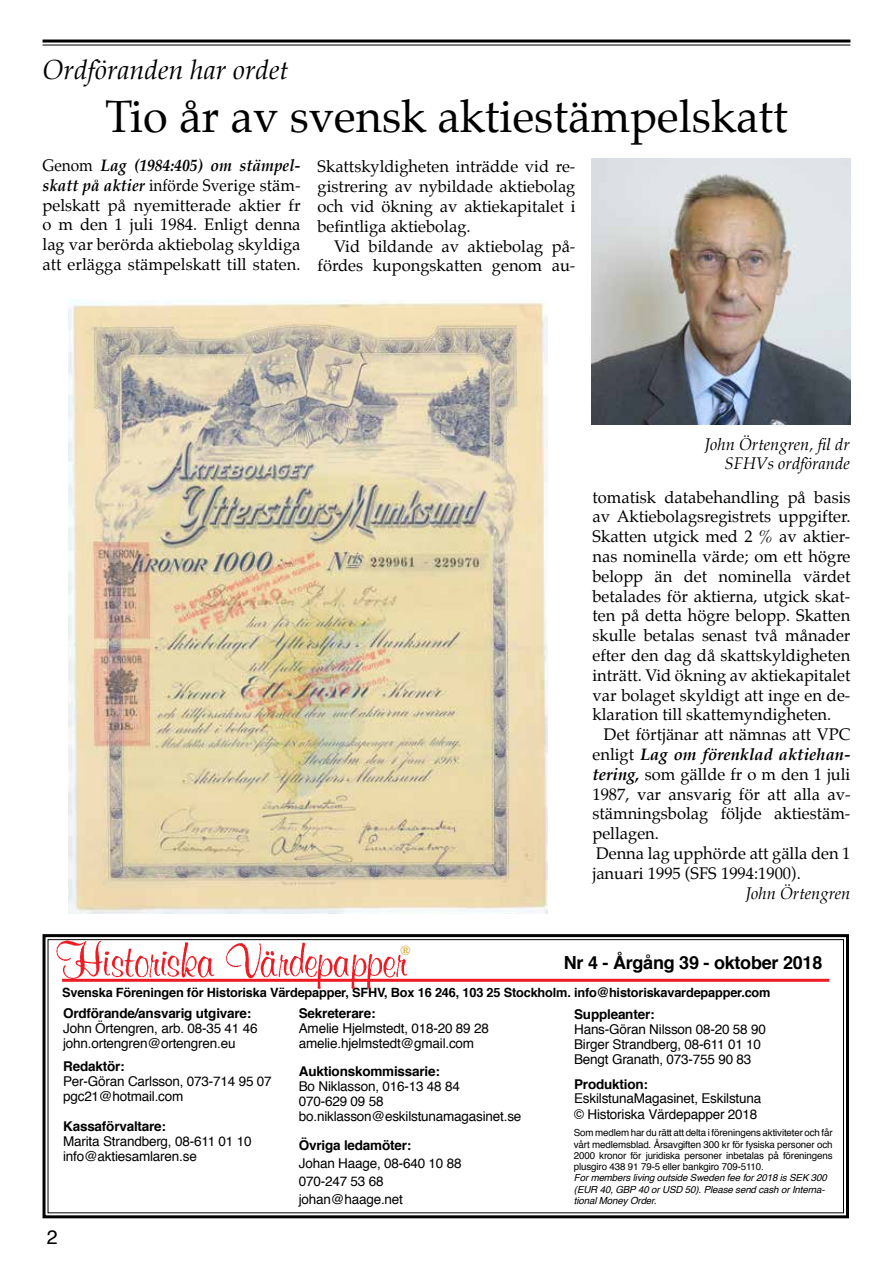
<style>
.page{position:relative;width:893px;height:1263px;background:#fff}
.page>*{position:absolute;margin:0;border:0;box-sizing:border-box;transform-origin:0 0}
.t1{font:45px "Palatino";color:#000}
.t2{font:italic 27px "Palatino";color:#000}
.t3{font:19.5px "Helvetica";color:#000}
.t4{font:700 18px "Helvetica";letter-spacing:-.015em;color:#000}
.t5{font:16.5px/19.8px "Palatino";color:#000;text-align:justify}
.t6{font:16.5px/19.8px "Palatino";color:#000;text-align:justify;scale:.94 1}
.t7{font:italic 16.5px/19.8px "Palatino";color:#000;text-align:right}
.t8{font:13.5px/15px "Helvetica";letter-spacing:-.015em;color:#000}
.t9{font:700 13.5px "Helvetica";letter-spacing:-.015em;color:#000}
.t10{font:13.5px "Times";color:#d69713}
.t11{font:700 12.75px "Helvetica";letter-spacing:-.015em;color:#000}
.t12{font:9.75px/11.2px "Helvetica";letter-spacing:-.015em;color:#000;text-align:justify}
.t13{font:italic 9.75px/11.2px "Helvetica";letter-spacing:-.015em;color:#000}
.s1{font-weight:700;font-style:italic}
</style>
<div class="page">
<svg style="left:42px;top:934px;width:807px;height:285px"></svg>
<img style="left:592px;top:159px;width:258px;height:266px">
<hr style="left:43px;top:40px;width:807px;height:3px;background:#000">
<hr style="left:43px;top:45px;width:807px;height:1px;background:#000">
<img style="left:56px;top:939px;width:352px;height:50px">
<hr style="left:62px;top:979px;width:767px;height:3px;background:#ed1c24">
<img style="left:68px;top:300px;width:479px;height:613px">
<h2 class="t2" style="left:43px;top:54px;width:247px">Ordföranden har ordet</h2>
<h1 class="t1" style="left:105px;top:87px;width:684px">Tio år av svensk aktiestämpelskatt</h1>
<p class="t6" style="left:43px;top:157px;width:276px">Genom <span class="s1">Lag (1984:405) om stämpel&shy;skatt på aktier</span> införde Sverige stäm&shy;pelskatt på nyemitterade aktier fr o m den 1 juli 1984. Enligt denna lag var berörda aktiebolag skyldiga att erlägga stämpelskatt till staten.</p>
<p class="t5" style="left:317px;top:158px;width:259px">Skattskyldigheten inträdde vid re&shy;gistrering av nybildade aktiebolag och vid ökning av aktiekapitalet i befintliga aktiebolag.</p>
<p class="t5" style="left:317px;top:237px;width:259px;text-align:right">Vid bildande av aktiebolag på&shy;fördes kupongskatten genom au-</p>
<p class="t7" style="left:705px;top:436px;width:147px">John Örtengren, fil dr<br>SFHVs ordförande</p>
<p class="t5" style="left:592px;top:488px;width:259px">tomatisk databehandling på basis av Aktiebolagsregistrets uppgifter.<br>Skatten utgick med 2 % av aktier&shy;nas nominella värde; om ett högre belopp än det nominella värdet betalades för aktierna, utgick skat&shy;ten på detta högre belopp. Skatten skulle betalas senast två månader efter den dag då skattskyldigheten inträtt. Vid ökning av aktiekapitalet var bolaget skyldigt att inge en de&shy;klaration till skattemyndigheten.</p>
<p class="t5" style="left:592px;top:726px;width:259px;text-align:left;text-indent:11px">Det förtjänar att nämnas att VPC enligt <span class="s1">Lag om förenklad aktiehan&shy;tering,</span> som gällde fr o m den 1 juli<br>1987, var ansvarig för att alla av&shy;stämningsbolag följde aktiestäm&shy;pellagen.<br>Denna lag upphörde att gälla den 1 januari 1995 (SFS 1994:1900).</p>
<p class="t7" style="left:746px;top:885px;width:106px">John Örtengren</p>
<p class="t10" style="left:400px;top:938px;width:12px">®</p>
<p class="t4" style="left:564px;top:947px;width:260px">Nr 4 - Årgång 39 - oktober 2018</p>
<p class="t11" style="left:62px;top:981px;width:710px">Svenska Föreningen för Historiska Värdepapper, SFHV, Box 16 246, 103 25 Stockholm. info@historiskavardepapper.com</p>
<p class="t9" style="left:63px;top:1001px;width:190px">Ordförande/ansvarig utgivare:</p>
<p class="t8" style="left:63px;top:1020px;width:196px">John Örtengren, arb. 08-35 41 46 john.ortengren@ortengren.eu</p>
<p class="t9" style="left:63px;top:1054px;width:63px">Redaktör:</p>
<p class="t8" style="left:63px;top:1074px;width:210px">Per-Göran Carlsson, 073-714 95 07 pgc21@hotmail.com</p>
<p class="t9" style="left:63px;top:1114px;width:104px">Kassaförvaltare:</p>
<p class="t8" style="left:63px;top:1134px;width:190px">Marita Strandberg, 08-611 01 10 info@aktiesamlaren.se</p>
<p class="t3" style="left:47px;top:1220px;width:12px">2</p>
<p class="t9" style="left:299px;top:1001px;width:78px">Sekreterare:</p>
<p class="t8" style="left:299px;top:1020px;width:192px">Amelie Hjelmstedt, 018-20 89 28 amelie.hjelmstedt@gmail.com</p>
<p class="t9" style="left:299px;top:1059px;width:143px">Auktionskommissarie:</p>
<p class="t8" style="left:299px;top:1079px;width:224px">Bo Niklasson, 016-13 48 84<br>070-629 09 58 bo.niklasson@eskilstunamagasinet.se</p>
<p class="t9" style="left:299px;top:1133px;width:114px">Övriga ledamöter:</p>
<p class="t8" style="left:299px;top:1154px;width:164px;line-height:18px">Johan Haage, 08-640 10 88<br>070-247 53 68 johan@haage.net</p>
<p class="t9" style="left:574px;top:1002px;width:82px">Suppleanter:</p>
<p class="t8" style="left:574px;top:1021px;width:193px">Hans-Göran Nilsson 08-20 58 90<br>Birger Strandberg, 08-611 01 10<br>Bengt Granath, 073-755 90 83</p>
<p class="t9" style="left:574px;top:1072px;width:75px">Produktion:</p>
<p class="t8" style="left:574px;top:1089px;width:189px;line-height:16.5px">EskilstunaMagasinet, Eskilstuna © Historiska Värdepapper 2018</p>
<p class="t12" style="left:574px;top:1127px;width:260px">Som medlem har du rätt att delta i föreningens aktiviteter och får vårt medlemsblad. Årsavgiften 300 kr för fysiska personer och 2000 kronor för juridiska personer inbetalas på föreningens plusgiro 438 91 79-5 eller bankgiro 709-5110.</p>
<p class="t13" style="left:574px;top:1172px;width:255px">For members living outside Sweden fee for 2018 is SEK 300 (EUR 40, GBP 40 or USD 50). Please send cash or Interna&shy;tional Money Order.</p>
</div>
